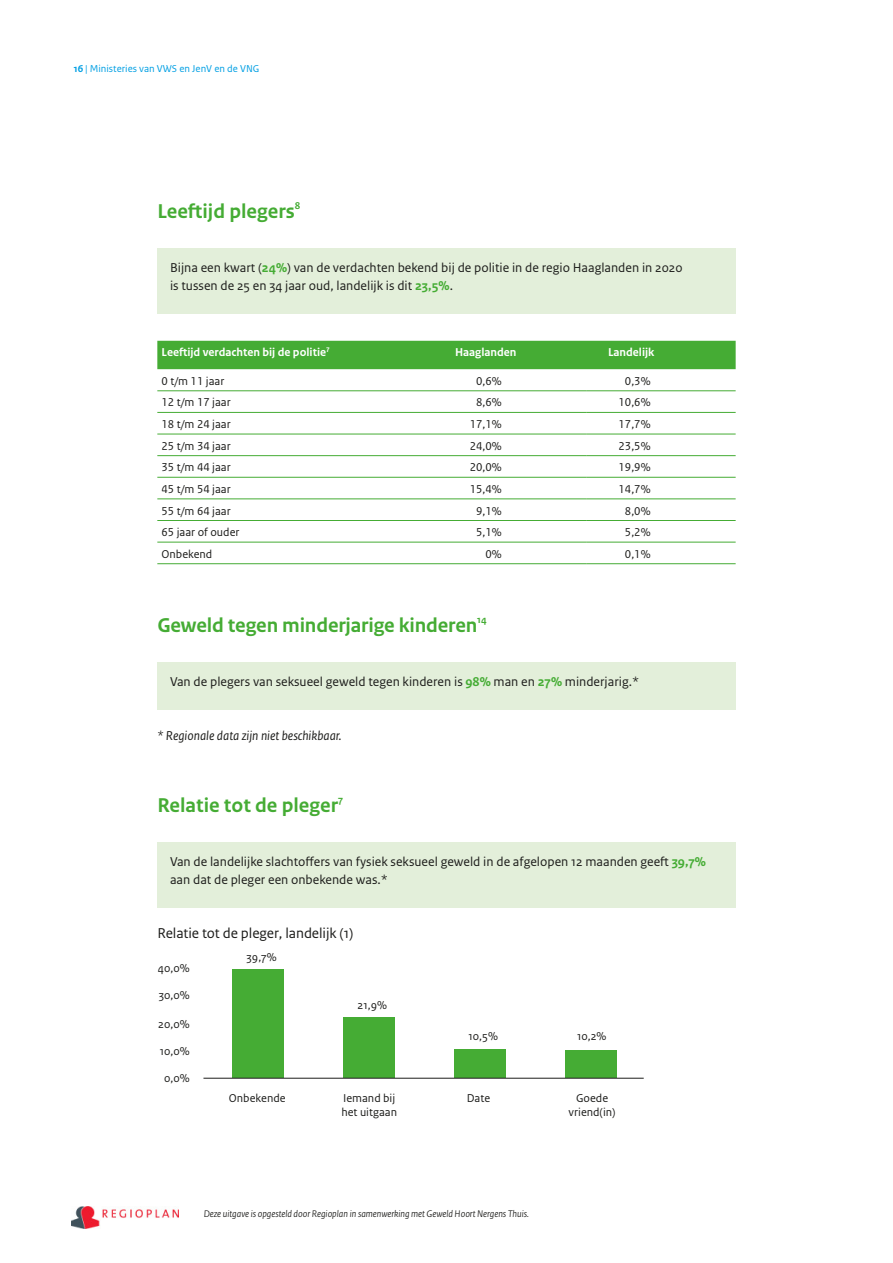
<style>
.page{position:relative;width:893px;height:1263px;background:#fff}
.page>*{position:absolute;margin:0;border:0;box-sizing:border-box;transform-origin:0 0}
.i-04_RO_Paragraafkop{font:700 21px "Rijksoverheid Sans Text";letter-spacing:-.005em;color:#45ac34}
.t1{font:15px "Rijksoverheid Sans Text";letter-spacing:-.005em;color:#1d1d1b}
._24_RO_Kader_Broodte{font:13.5px/18px "Rijksoverheid Sans Text";color:#1d1d1b}
._10_RO_Broodtekst{font:italic 13.5px "Rijksoverheid Sans Text";color:#1d1d1b}
._32_RO_Tabel_Broodte{font:12px/14.4px "Rijksoverheid Sans Text";color:#1d1d1b}
._30_RO_Tabel_Kop{font:700 12px "Rijksoverheid Sans Text";color:#fff}
.t2{font:10.5px "Rijksoverheid Sans Text";color:#009fe3}
.t3{font:italic 10.2px "Rijksoverheid Sans";color:#1d1d1b}
.s1{font-weight:700}
.s2{font-weight:700;color:#45ac34}
</style>
<div class="page">
<img style="left:71px;top:1206px;width:108px;height:22px">
<div style="left:157px;top:248px;width:579px;height:66px;background:#e3efda"></div>
<div style="left:157px;top:662px;width:579px;height:48px;background:#e3efda"></div>
<div style="left:157px;top:842px;width:579px;height:66px;background:#e3efda"></div>
<div style="left:157px;top:341px;width:579px;height:28px;background:#45ac34"></div>
<hr style="left:157px;top:390px;width:281px;height:1px;background:#45ac34">
<hr style="left:438px;top:390px;width:149px;height:1px;background:#45ac34">
<hr style="left:587px;top:390px;width:149px;height:1px;background:#45ac34">
<hr style="left:157px;top:412px;width:281px;height:1px;background:#45ac34">
<hr style="left:438px;top:412px;width:149px;height:1px;background:#45ac34">
<hr style="left:587px;top:412px;width:149px;height:1px;background:#45ac34">
<hr style="left:157px;top:434px;width:281px;height:1px;background:#45ac34">
<hr style="left:438px;top:434px;width:149px;height:1px;background:#45ac34">
<hr style="left:587px;top:434px;width:149px;height:1px;background:#45ac34">
<hr style="left:157px;top:455px;width:281px;height:1px;background:#45ac34">
<hr style="left:438px;top:455px;width:149px;height:1px;background:#45ac34">
<hr style="left:587px;top:455px;width:149px;height:1px;background:#45ac34">
<hr style="left:157px;top:477px;width:281px;height:1px;background:#45ac34">
<hr style="left:438px;top:477px;width:149px;height:1px;background:#45ac34">
<hr style="left:587px;top:477px;width:149px;height:1px;background:#45ac34">
<hr style="left:157px;top:498px;width:281px;height:1px;background:#45ac34">
<hr style="left:438px;top:498px;width:149px;height:1px;background:#45ac34">
<hr style="left:587px;top:498px;width:149px;height:1px;background:#45ac34">
<hr style="left:157px;top:520px;width:281px;height:1px;background:#45ac34">
<hr style="left:438px;top:520px;width:149px;height:1px;background:#45ac34">
<hr style="left:587px;top:520px;width:149px;height:1px;background:#45ac34">
<hr style="left:157px;top:542px;width:281px;height:1px;background:#45ac34">
<hr style="left:438px;top:542px;width:149px;height:1px;background:#45ac34">
<hr style="left:587px;top:542px;width:149px;height:1px;background:#45ac34">
<hr style="left:157px;top:563px;width:281px;height:1px;background:#45ac34">
<hr style="left:438px;top:563px;width:149px;height:1px;background:#45ac34">
<hr style="left:587px;top:563px;width:149px;height:1px;background:#45ac34">
<div style="left:565px;top:1051px;width:51px;height:27px;background:#45ac34"></div>
<div style="left:454px;top:1049px;width:51px;height:29px;background:#45ac34"></div>
<div style="left:344px;top:1018px;width:51px;height:60px;background:#45ac34"></div>
<div style="left:232px;top:970px;width:51px;height:108px;background:#45ac34"></div>
<hr style="left:203px;top:1078px;width:441px;height:1px;background:#1d1d1b">
<p class="t2" style="left:74px;top:63px;width:187px"><span class="s1">16</span> | Ministeries van VWS en JenV en de VNG</p>
<h1 class="i-04_RO_Paragraafkop" style="left:157px;top:199px;width:144px">Leeftijd plegers<sup>8</sup></h1>
<p class="_24_RO_Kader_Broodte" style="left:170px;top:259px;width:514px">Bijna een kwart (<span class="s2">24%</span>) van de verdachten bekend bij de politie in de regio Haaglanden in 2020 is tussen de 25 en 34 jaar oud, landelijk is dit <span class="s2">23,5%</span>.</p>
<p class="_30_RO_Tabel_Kop" style="left:162px;top:346px;width:170px">Leeftijd verdachten bij de politie<sup>7</sup></p>
<p class="_30_RO_Tabel_Kop" style="left:455px;top:346px;width:63px">Haaglanden</p>
<p class="_30_RO_Tabel_Kop" style="left:608px;top:346px;width:48px">Landelijk</p>
<p class="_32_RO_Tabel_Broodte" style="left:162px;top:374px;width:64px">0 t/m 11 jaar</p>
<p class="_32_RO_Tabel_Broodte" style="left:476px;top:374px;width:27px">0,6%</p>
<p class="_32_RO_Tabel_Broodte" style="left:625px;top:374px;width:27px">0,3%</p>
<p class="_32_RO_Tabel_Broodte" style="left:162px;top:395px;width:71px">12 t/m 17 jaar</p>
<p class="_32_RO_Tabel_Broodte" style="left:476px;top:395px;width:27px">8,6%</p>
<p class="_32_RO_Tabel_Broodte" style="left:619px;top:395px;width:34px">10,6%</p>
<p class="_32_RO_Tabel_Broodte" style="left:162px;top:417px;width:71px">18 t/m 24 jaar</p>
<p class="_32_RO_Tabel_Broodte" style="left:470px;top:417px;width:34px">17,1%</p>
<p class="_32_RO_Tabel_Broodte" style="left:619px;top:417px;width:34px">17,7%</p>
<p class="_32_RO_Tabel_Broodte" style="left:162px;top:439px;width:71px">25 t/m 34 jaar</p>
<p class="_32_RO_Tabel_Broodte" style="left:470px;top:439px;width:34px">24,0%</p>
<p class="_32_RO_Tabel_Broodte" style="left:619px;top:439px;width:34px">23,5%</p>
<p class="_32_RO_Tabel_Broodte" style="left:162px;top:460px;width:71px">35 t/m 44 jaar</p>
<p class="_32_RO_Tabel_Broodte" style="left:470px;top:460px;width:34px">20,0%</p>
<p class="_32_RO_Tabel_Broodte" style="left:619px;top:460px;width:34px">19,9%</p>
<p class="_32_RO_Tabel_Broodte" style="left:162px;top:482px;width:71px">45 t/m 54 jaar</p>
<p class="_32_RO_Tabel_Broodte" style="left:470px;top:482px;width:34px">15,4%</p>
<p class="_32_RO_Tabel_Broodte" style="left:619px;top:482px;width:34px">14,7%</p>
<p class="_32_RO_Tabel_Broodte" style="left:162px;top:504px;width:71px">55 t/m 64 jaar</p>
<p class="_32_RO_Tabel_Broodte" style="left:476px;top:504px;width:27px">9,1%</p>
<p class="_32_RO_Tabel_Broodte" style="left:625px;top:504px;width:27px">8,0%</p>
<p class="_32_RO_Tabel_Broodte" style="left:162px;top:525px;width:79px">65 jaar of ouder</p>
<p class="_32_RO_Tabel_Broodte" style="left:476px;top:525px;width:27px">5,1%</p>
<p class="_32_RO_Tabel_Broodte" style="left:625px;top:525px;width:27px">5,2%</p>
<p class="_32_RO_Tabel_Broodte" style="left:162px;top:547px;width:52px">Onbekend</p>
<p class="_32_RO_Tabel_Broodte" style="left:485px;top:547px;width:18px">0%</p>
<p class="_32_RO_Tabel_Broodte" style="left:625px;top:547px;width:27px">0,1%</p>
<h1 class="i-04_RO_Paragraafkop" style="left:157px;top:613px;width:331px">Geweld tegen minderjarige kinderen<sup>14</sup></h1>
<p class="_24_RO_Kader_Broodte" style="left:170px;top:673px;width:471px">Van de plegers van seksueel geweld tegen kinderen is <span class="s2">98%</span> man en <span class="s2">27%</span> minderjarig.*</p>
<p class="_10_RO_Broodtekst" style="left:157px;top:728px;width:186px">* Regionale data zijn niet beschikbaar.</p>
<h1 class="i-04_RO_Paragraafkop" style="left:157px;top:793px;width:187px">Relatie tot de pleger<sup>7</sup></h1>
<p class="_24_RO_Kader_Broodte" style="left:170px;top:853px;width:537px">Van de landelijke slachtoffers van fysiek seksueel geweld in de afgelopen 12 maanden geeft <span class="s2">39,7% </span>aan dat de pleger een onbekende was.*</p>
<p class="t1" style="left:157px;top:924px;width:197px">Relatie tot de pleger, landelijk (1)</p>
<p class="_32_RO_Tabel_Broodte" style="left:158px;top:961px;width:33px">40,0%</p>
<p class="_32_RO_Tabel_Broodte" style="left:159px;top:988px;width:32px">30,0%</p>
<p class="_32_RO_Tabel_Broodte" style="left:158px;top:1017px;width:33px">20,0%</p>
<p class="_32_RO_Tabel_Broodte" style="left:160px;top:1044px;width:31px">10,0%</p>
<p class="_32_RO_Tabel_Broodte" style="left:164px;top:1071px;width:27px">0,0%</p>
<p class="_32_RO_Tabel_Broodte" style="left:247px;top:950px;width:32px">39,7%</p>
<p class="_32_RO_Tabel_Broodte" style="left:358px;top:998px;width:31px">21,9%</p>
<p class="_32_RO_Tabel_Broodte" style="left:469px;top:1029px;width:31px">10,5%</p>
<p class="_32_RO_Tabel_Broodte" style="left:577px;top:1029px;width:31px">10,2%</p>
<p class="_32_RO_Tabel_Broodte" style="left:229px;top:1091px;width:58px">Onbekende</p>
<p class="_32_RO_Tabel_Broodte" style="left:341px;top:1091px;width:57px">Iemand bij het uitgaan</p>
<p class="_32_RO_Tabel_Broodte" style="left:467px;top:1091px;width:25px">Date</p>
<p class="_32_RO_Tabel_Broodte" style="left:569px;top:1091px;width:48px;text-align:center">Goede vriend(in)</p>
<p class="t3" style="left:204px;top:1208px;width:327px">Deze uitgave is opgesteld door Regioplan in samenwerking met Geweld Hoort Nergens Thuis.</p>
</div>
